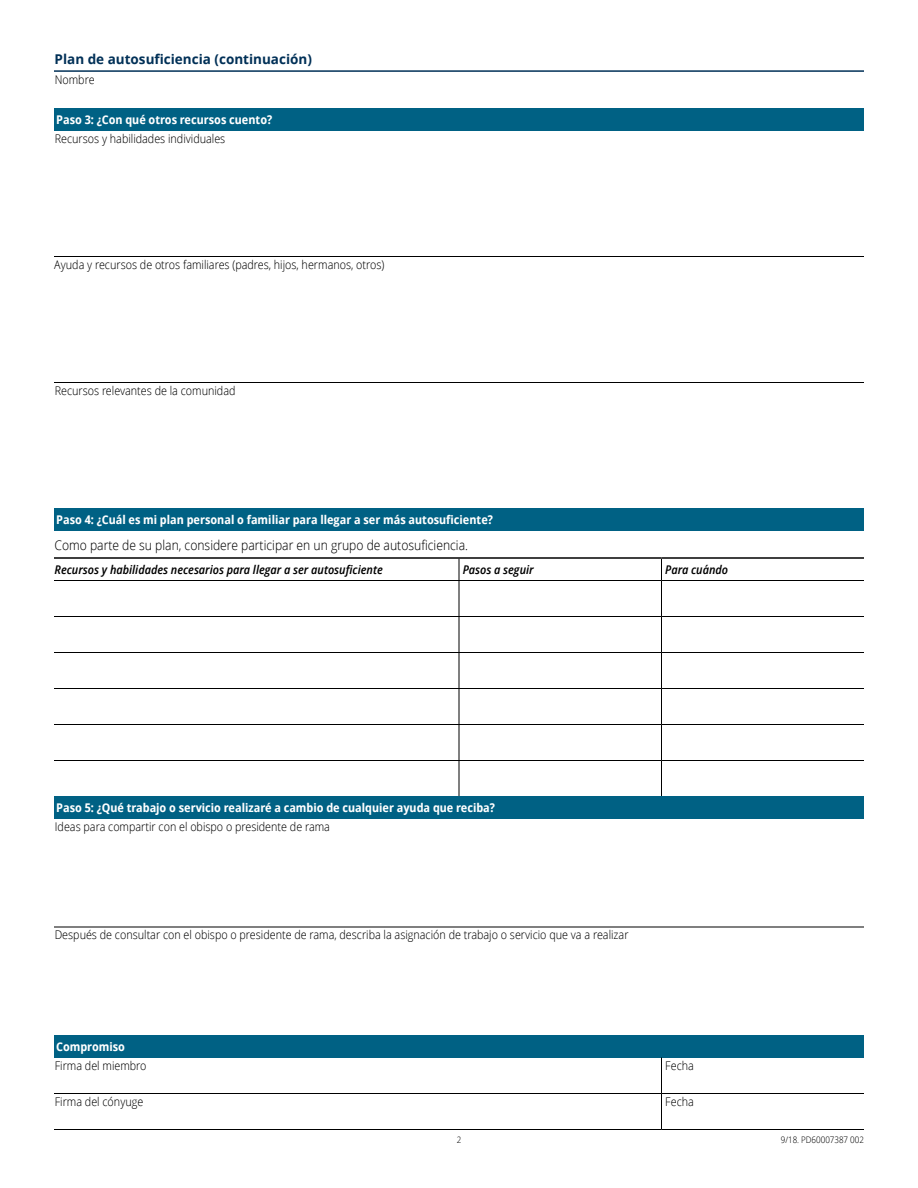
<style>
.page{position:relative;width:918px;height:1188px;background:#fff}
.page>*{position:absolute;margin:0;border:0;box-sizing:border-box;transform-origin:0 0}
.para_body{font:300 13.5px "Zoram Condlds Lat";color:#000}
.t1{font:700 13.5px "Zoramlds Lat";color:#003057}
.para_input{font:300 12px "Zoram Condlds Lat";color:#000}
.title_h2-table{font:700 12px "Zoram Condlds Lat";color:#fff}
.title_h3-table{font:italic 600 12px "Zoram Condlds Lat";color:#000}
.skip_pagenumber{font:300 9px "Zoram Condlds Lat";color:#000}
</style>
<div class="page">
<hr style="left:54px;top:70px;width:810px;height:2px;background:#003057">
<div style="left:54px;top:108px;width:810px;height:22px;background:#006184"></div>
<hr style="left:54px;top:256px;width:810px;height:1px;background:#000">
<hr style="left:54px;top:382px;width:810px;height:1px;background:#000">
<div style="left:54px;top:508px;width:810px;height:23px;background:#006184"></div>
<hr style="left:54px;top:557px;width:405px;height:2px;background:#000">
<hr style="left:459px;top:557px;width:203px;height:2px;background:#000">
<hr style="left:662px;top:557px;width:202px;height:2px;background:#000">
<svg style="left:459px;top:559px;width:1px;height:21px"></svg>
<svg style="left:661px;top:559px;width:1px;height:21px"></svg>
<hr style="left:54px;top:580px;width:405px;height:1px;background:#000">
<hr style="left:459px;top:580px;width:203px;height:1px;background:#000">
<hr style="left:459px;top:581px;width:1px;height:35px;background:#000">
<hr style="left:662px;top:580px;width:202px;height:1px;background:#000">
<hr style="left:661px;top:581px;width:1px;height:35px;background:#000">
<hr style="left:54px;top:616px;width:405px;height:1px;background:#000">
<hr style="left:459px;top:616px;width:203px;height:1px;background:#000">
<hr style="left:459px;top:617px;width:1px;height:35px;background:#000">
<hr style="left:662px;top:616px;width:202px;height:1px;background:#000">
<hr style="left:661px;top:617px;width:1px;height:35px;background:#000">
<hr style="left:54px;top:652px;width:405px;height:1px;background:#000">
<hr style="left:459px;top:652px;width:203px;height:1px;background:#000">
<hr style="left:459px;top:653px;width:1px;height:35px;background:#000">
<hr style="left:662px;top:652px;width:202px;height:1px;background:#000">
<hr style="left:661px;top:653px;width:1px;height:35px;background:#000">
<hr style="left:54px;top:688px;width:405px;height:1px;background:#000">
<hr style="left:459px;top:688px;width:203px;height:1px;background:#000">
<hr style="left:459px;top:689px;width:1px;height:35px;background:#000">
<hr style="left:662px;top:688px;width:202px;height:1px;background:#000">
<hr style="left:661px;top:689px;width:1px;height:35px;background:#000">
<hr style="left:54px;top:724px;width:405px;height:1px;background:#000">
<hr style="left:459px;top:724px;width:203px;height:1px;background:#000">
<hr style="left:459px;top:725px;width:1px;height:35px;background:#000">
<hr style="left:662px;top:724px;width:202px;height:1px;background:#000">
<hr style="left:661px;top:725px;width:1px;height:35px;background:#000">
<hr style="left:54px;top:760px;width:405px;height:1px;background:#000">
<hr style="left:459px;top:760px;width:203px;height:1px;background:#000">
<hr style="left:459px;top:761px;width:1px;height:35px;background:#000">
<hr style="left:662px;top:760px;width:202px;height:1px;background:#000">
<hr style="left:661px;top:761px;width:1px;height:35px;background:#000">
<div style="left:54px;top:796px;width:810px;height:23px;background:#006184"></div>
<hr style="left:54px;top:927px;width:810px;height:1px;background:#000">
<div style="left:54px;top:1035px;width:810px;height:23px;background:#006184"></div>
<hr style="left:54px;top:1129px;width:608px;height:1px;background:#000">
<hr style="left:662px;top:1129px;width:202px;height:1px;background:#000">
<hr style="left:661px;top:1058px;width:1px;height:35px;background:#000">
<hr style="left:54px;top:1093px;width:608px;height:1px;background:#000">
<hr style="left:662px;top:1093px;width:202px;height:1px;background:#000">
<hr style="left:661px;top:1094px;width:1px;height:35px;background:#000">
<p class="t1" style="left:55px;top:49px;width:259px">Plan de autosuficiencia (continuación)</p>
<p class="para_input" style="left:55px;top:71px;width:41px">Nombre</p>
<p class="title_h2-table" style="left:56px;top:110px;width:217px">Paso 3: ¿Con qué otros recursos cuento?</p>
<p class="para_input" style="left:55px;top:130px;width:172px">Recursos y habilidades individuales</p>
<p class="para_input" style="left:54px;top:256px;width:332px">Ayuda y recursos de otros familiares (padres, hijos, hermanos, otros)</p>
<p class="para_input" style="left:55px;top:382px;width:182px">Recursos relevantes de la comunidad</p>
<p class="title_h2-table" style="left:56px;top:511px;width:438px">Paso 4: ¿Cuál es mi plan personal o familiar para llegar a ser más autosuficiente?</p>
<p class="para_body" style="left:54px;top:535px;width:415px">Como parte de su plan, considere participar en un grupo de autosuficiencia.</p>
<p class="title_h3-table" style="left:55px;top:561px;width:330px">Recursos y habilidades necesarios para llegar a ser autosuficiente</p>
<p class="title_h3-table" style="left:463px;top:561px;width:73px">Pasos a seguir</p>
<p class="title_h3-table" style="left:665px;top:561px;width:64px">Para cuándo</p>
<p class="title_h2-table" style="left:56px;top:799px;width:440px">Paso 5: ¿Qué trabajo o servicio realizaré a cambio de cualquier ayuda que reciba?</p>
<p class="para_input" style="left:55px;top:818px;width:277px">Ideas para compartir con el obispo o presidente de rama</p>
<p class="para_input" style="left:55px;top:926px;width:575px">Después de consultar con el obispo o presidente de rama, describa la asignación de trabajo o servicio que va a realizar</p>
<p class="title_h2-table" style="left:56px;top:1037px;width:71px">Compromiso</p>
<p class="para_input" style="left:55px;top:1057px;width:93px">Firma del miembro</p>
<p class="para_input" style="left:665px;top:1057px;width:30px">Fecha</p>
<p class="para_input" style="left:55px;top:1093px;width:90px">Firma del cónyuge</p>
<p class="para_input" style="left:665px;top:1093px;width:30px">Fecha</p>
<p class="skip_pagenumber" style="left:457px;top:1133px;width:6px">2</p>
<p class="skip_pagenumber" style="left:781px;top:1133px;width:85px">9/18. PD60007387 002</p>
</div>
